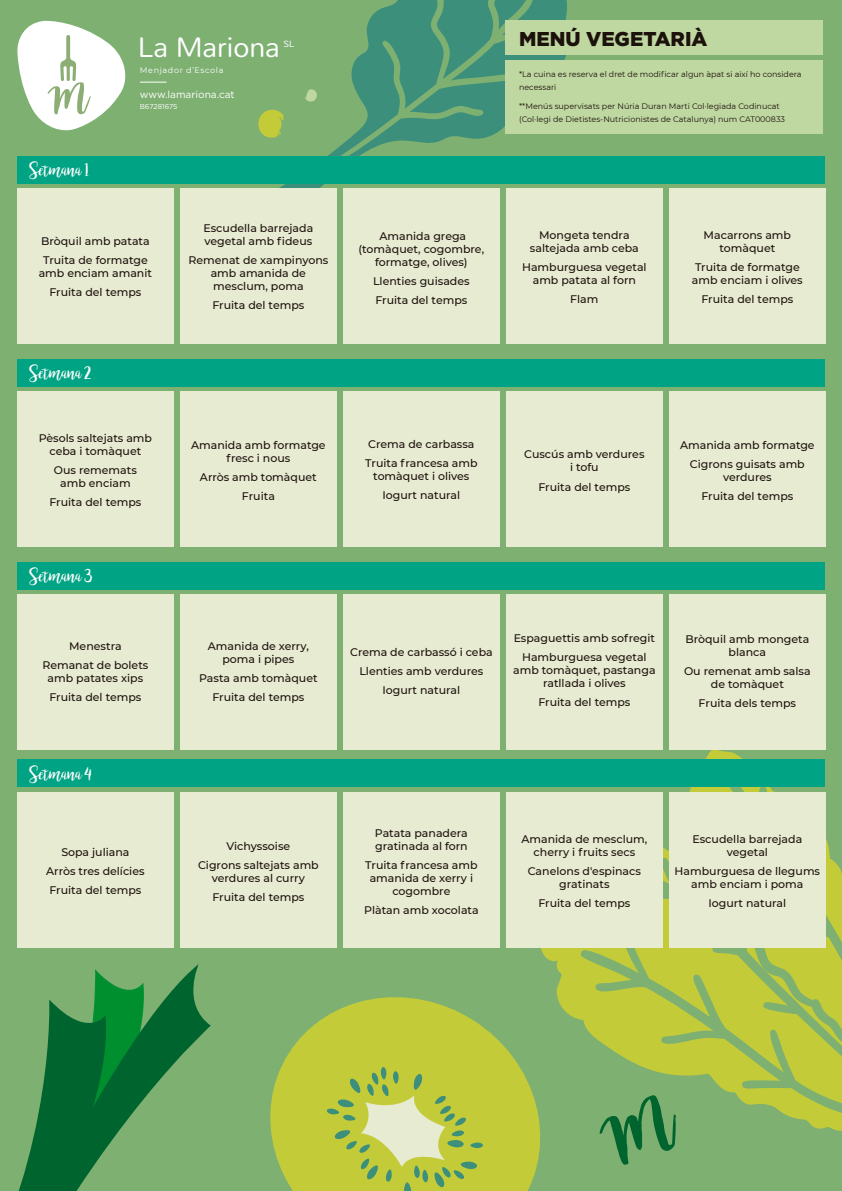
<style>
.page{position:relative;width:842px;height:1191px;background:#7eb072}
.page>*{position:absolute;margin:0;border:0;box-sizing:border-box;transform-origin:0 0}
.t1{font:28.2px "Mandali";color:#fff}
.t2{font:900 20px "Gotham";color:#1d110c}
.t3{font:17px "bromello";color:#fff}
.t4{font:500 11px/13px "Montserrat";color:#1d110c;text-align:center}
.t5{font:10.1px "Gotham";color:#fff}
.t6{font:9.1px "Mandali";color:#fff}
.t7{font:8.1px "Montserrat";letter-spacing:.075em;color:#fff}
.t8{font:8px/13px "Montserrat";color:#1d110c}
.t9{font:7.1px "Gotham";letter-spacing:-.01em;color:#fff}
</style>
<div class="page">
<svg style="left:267px;top:0;width:302px;height:216px"></svg>
<svg style="left:538px;top:748px;width:304px;height:383px;fill:#c4cb39"></svg>
<svg style="left:95px;top:964px;width:116px;height:126px"></svg>
<svg style="left:18px;top:970px;width:133px;height:221px"></svg>
<svg style="left:270px;top:979px;width:289px;height:212px;fill:#c4cb39"></svg>
<svg style="left:327px;top:1067px;width:156px;height:124px;background:#bcca59"></svg>
<svg style="left:17px;top:21px;width:109px;height:110px"></svg>
<svg style="left:140px;top:82px;width:26px;height:1px"></svg>
<svg style="left:258px;top:109px;width:26px;height:29px"></svg>
<svg style="left:305px;top:89px;width:12px;height:13px"></svg>
<svg style="left:599px;top:1095px;width:77px;height:69px"></svg>
<div style="left:506px;top:61px;width:317px;height:73px;background:#bfd8a1"></div>
<div style="left:17px;top:156px;width:808px;height:27px;background:#00a384"></div>
<div style="left:343px;top:188px;width:156px;height:156px;background:#e7ebd2"></div>
<div style="left:506px;top:188px;width:156px;height:156px;background:#e7ebd2"></div>
<div style="left:669px;top:188px;width:156px;height:156px;background:#e7ebd2"></div>
<div style="left:17px;top:188px;width:156px;height:155px;background:#e7ebd2"></div>
<div style="left:180px;top:188px;width:156px;height:155px;background:#e7ebd2"></div>
<div style="left:17px;top:359px;width:808px;height:27px;background:#00a384"></div>
<div style="left:343px;top:391px;width:156px;height:156px;background:#e7ebd2"></div>
<div style="left:506px;top:391px;width:156px;height:156px;background:#e7ebd2"></div>
<div style="left:669px;top:391px;width:156px;height:156px;background:#e7ebd2"></div>
<div style="left:17px;top:391px;width:156px;height:155px;background:#e7ebd2"></div>
<div style="left:180px;top:391px;width:156px;height:155px;background:#e7ebd2"></div>
<div style="left:17px;top:562px;width:808px;height:27px;background:#00a384"></div>
<div style="left:343px;top:594px;width:156px;height:156px;background:#e7ebd2"></div>
<div style="left:506px;top:594px;width:156px;height:156px;background:#e7ebd2"></div>
<div style="left:669px;top:594px;width:156px;height:156px;background:#e7ebd2"></div>
<div style="left:17px;top:594px;width:156px;height:155px;background:#e7ebd2"></div>
<div style="left:180px;top:594px;width:156px;height:155px;background:#e7ebd2"></div>
<div style="left:17px;top:760px;width:808px;height:27px;background:#00a384"></div>
<div style="left:343px;top:792px;width:156px;height:155px;background:#e7ebd2"></div>
<div style="left:506px;top:792px;width:156px;height:155px;background:#e7ebd2"></div>
<div style="left:669px;top:792px;width:156px;height:155px;background:#e7ebd2"></div>
<div style="left:17px;top:792px;width:156px;height:155px;background:#e7ebd2"></div>
<div style="left:180px;top:792px;width:156px;height:155px;background:#e7ebd2"></div>
<div style="left:506px;top:21px;width:317px;height:34px;background:#bfd8a1"></div>
<h3 class="t3" style="left:30px;top:159px;width:61px">Setmana 1</h3>
<h1 class="t1" style="left:138px;top:31px;width:143px">La Mariona</h1>
<p class="t6" style="left:284px;top:38px;width:12px">SL</p>
<p class="t7" style="left:140px;top:64px;width:85px">Menjador d’Escola</p>
<p class="t9" style="left:140px;top:102px;width:39px">B67281675</p>
<p class="t5" style="left:140px;top:88px;width:96px">www.lamariona.cat</p>
<p class="t4" style="left:41px;top:231px;width:110px;line-height:19px;text-align:left">Bròquil amb patata<br>Truita de formatge</p>
<p class="t4" style="left:39px;top:263px;width:115px;line-height:19px">amb enciam amanit<br>Fruita del temps</p>
<h3 class="t3" style="left:30px;top:362px;width:63px">Setmana 2</h3>
<p class="t4" style="left:39px;top:431px;width:115px">Pèsols saltejats amb ceba i tomàquet</p>
<p class="t4" style="left:54px;top:463px;width:84px">Ous rememats amb enciam</p>
<p class="t4" style="left:49px;top:495px;width:93px">Fruita del temps</p>
<p class="t4" style="left:203px;top:221px;width:111px;text-align:left">Escudella barrejada vegetal amb fideus</p>
<p class="t4" style="left:188px;top:253px;width:141px">Remenat de xampinyons amb amanida de mesclum, poma</p>
<p class="t4" style="left:212px;top:298px;width:93px">Fruita del temps</p>
<p class="t4" style="left:191px;top:438px;width:136px">Amanida amb formatge fresc i nous</p>
<p class="t4" style="left:200px;top:467px;width:118px;line-height:19px">Arròs amb tomàquet<br>Fruita</p>
<p class="t4" style="left:359px;top:229px;width:127px">Amanida grega (tomàquet, cogombre, formatge, olives)</p>
<p class="t4" style="left:373px;top:271px;width:98px;line-height:19px;text-align:left">Llenties guisades<br>Fruita del temps</p>
<p class="t4" style="left:365px;top:434px;width:114px;line-height:19px;text-align:left">Crema de carbassa<br>Truita francesa amb</p>
<p class="t4" style="left:373px;top:466px;width:98px;line-height:19px">tomàquet i olives<br>Iogurt natural</p>
<h2 class="t2" style="left:519px;top:27px;width:190px">MENÚ VEGETARIÀ</h2>
<p class="t8" style="left:519px;top:67px;width:284px">*La cuina es reserva el dret de modificar algun àpat si així ho considera necessari</p>
<p class="t8" style="left:519px;top:99px;width:267px">**Menús supervisats per Núria Duran Marti Col·legiada Codinucat (Col·legi de Dietistes-Nutricionistes de Catalunya) num CAT000833</p>
<p class="t4" style="left:530px;top:228px;width:110px">Mongeta tendra saltejada amb ceba</p>
<p class="t4" style="left:522px;top:260px;width:126px">Hamburguesa vegetal amb patata al forn</p>
<p class="t4" style="left:570px;top:292px;width:30px">Flam</p>
<p class="t4" style="left:704px;top:228px;width:89px">Macarrons amb tomàquet</p>
<p class="t4" style="left:692px;top:260px;width:112px;text-align:left">Truita de formatge amb enciam i olives</p>
<p class="t4" style="left:701px;top:292px;width:93px">Fruita del temps</p>
<p class="t4" style="left:524px;top:447px;width:122px">Cuscús amb verdures i tofu</p>
<p class="t4" style="left:538px;top:479px;width:93px">Fruita del temps</p>
<p class="t4" style="left:680px;top:435px;width:136px;line-height:19px">Amanida amb formatge<br>Cigrons guisats amb</p>
<p class="t4" style="left:701px;top:467px;width:93px;line-height:19px">verdures<br>Fruita del temps</p>
<h3 class="t3" style="left:30px;top:565px;width:64px">Setmana 3</h3>
<p class="t4" style="left:42px;top:636px;width:108px;line-height:19px">Menestra<br>Remanat de bolets</p>
<p class="t4" style="left:48px;top:668px;width:97px;line-height:19px;text-align:left">amb patates xips<br>Fruita del temps</p>
<h3 class="t3" style="left:30px;top:763px;width:63px">Setmana 4</h3>
<p class="t4" style="left:208px;top:639px;width:103px">Amanida de xerry, poma i pipes</p>
<p class="t4" style="left:199px;top:668px;width:120px;line-height:19px">Pasta amb tomàquet<br>Fruita del temps</p>
<p class="t4" style="left:46px;top:841px;width:100px;line-height:19px">Sopa juliana<br>Arròs tres delícies<br>Fruita del temps</p>
<p class="t4" style="left:198px;top:836px;width:122px;line-height:19px">Vichyssoise<br>Cigrons saltejats amb</p>
<p class="t4" style="left:212px;top:868px;width:95px;line-height:19px;text-align:left">verdures al curry<br>Fruita del temps</p>
<p class="t4" style="left:350px;top:642px;width:144px;line-height:19px">Crema de carbassó i ceba<br>Llenties amb verdures<br>Iogurt natural</p>
<p class="t4" style="left:514px;top:628px;width:143px;line-height:19px">Espaguettis amb sofregit<br>Hamburguesa vegetal</p>
<p class="t4" style="left:513px;top:663px;width:144px">amb tomàquet, pastanga ratllada i olives</p>
<p class="t4" style="left:538px;top:695px;width:93px">Fruita del temps</p>
<p class="t4" style="left:685px;top:632px;width:126px">Bròquil amb mongeta blanca</p>
<p class="t4" style="left:684px;top:664px;width:128px">Ou remenat amb salsa de tomàquet</p>
<p class="t4" style="left:699px;top:696px;width:99px">Fruita dels temps</p>
<p class="t4" style="left:375px;top:826px;width:94px;text-align:left">Patata panadera gratinada al forn</p>
<p class="t4" style="left:365px;top:858px;width:114px">Truita francesa amb amanida de xerry i cogombre</p>
<p class="t4" style="left:364px;top:903px;width:116px">Plàtan amb xocolata</p>
<p class="t4" style="left:521px;top:831px;width:127px">Amanida de mesclum, cherry i fruits secs</p>
<p class="t4" style="left:528px;top:863px;width:115px">Canelons d'espinacs gratinats</p>
<p class="t4" style="left:538px;top:895px;width:93px">Fruita del temps</p>
<p class="t4" style="left:692px;top:832px;width:111px">Escudella barrejada vegetal</p>
<p class="t4" style="left:675px;top:864px;width:147px">Hamburguesa de llegums amb enciam i poma</p>
<p class="t4" style="left:708px;top:896px;width:79px">Iogurt natural</p>
</div>
